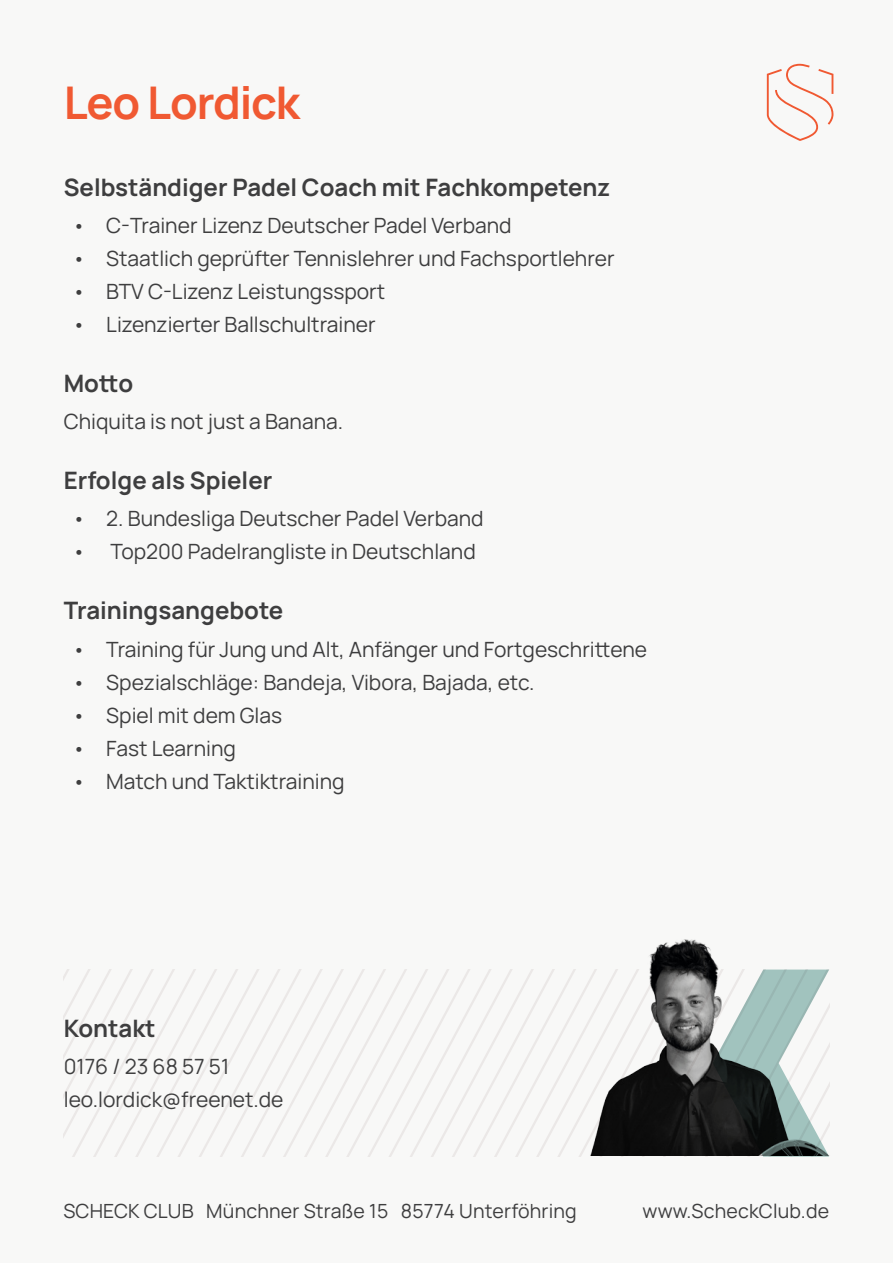
<style>
.page{position:relative;width:893px;height:1263px;background:#f8f8f7}
.page>*{position:absolute;margin:0;border:0;box-sizing:border-box;transform-origin:0 0}
.t1{font:700 45px "Manrope";letter-spacing:-.025em;color:#f05932}
.t2{font:700 24px "Manrope";color:#3e3e3f}
.t3{font:21px "Manrope";color:#3e3e3f}
.t4{font:19.5px "Manrope";letter-spacing:.01em;color:#3e3e3f}
</style>
<div class="page">
<svg style="left:767px;top:64px;width:66px;height:77px"></svg>
<svg style="left:510px;top:969px;width:21px;height:188px"></svg>
<svg style="left:489px;top:969px;width:21px;height:188px"></svg>
<svg style="left:468px;top:969px;width:21px;height:188px"></svg>
<svg style="left:447px;top:969px;width:21px;height:188px"></svg>
<svg style="left:425px;top:969px;width:22px;height:188px"></svg>
<svg style="left:404px;top:969px;width:21px;height:188px"></svg>
<svg style="left:383px;top:969px;width:21px;height:188px"></svg>
<svg style="left:362px;top:969px;width:21px;height:188px"></svg>
<svg style="left:341px;top:969px;width:21px;height:188px"></svg>
<svg style="left:320px;top:969px;width:21px;height:188px"></svg>
<svg style="left:64px;top:969px;width:256px;height:188px"></svg>
<img style="left:547px;top:939px;width:283px;height:216px">
<svg style="left:592px;top:969px;width:237px;height:188px"></svg>
<p class="t1" style="left:64px;top:71px;width:238px">Leo Lordick</p>
<p class="t2" style="left:64px;top:170px;width:548px">Selbständiger Padel Coach mit Fachkompetenz</p>
<p class="t3" style="left:72px;top:211px;width:441px">• C-Trainer Lizenz Deutscher Padel Verband</p>
<p class="t3" style="left:72px;top:244px;width:544px">• Staatlich geprüfter Tennislehrer und Fachsportlehrer</p>
<p class="t3" style="left:72px;top:277px;width:314px">• BTV C-Lizenz Leistungssport</p>
<p class="t3" style="left:72px;top:310px;width:305px">• Lizenzierter Ballschultrainer</p>
<p class="t2" style="left:64px;top:366px;width:71px">Motto</p>
<p class="t3" style="left:64px;top:407px;width:281px">Chiquita is not just a Banana.</p>
<p class="t2" style="left:64px;top:464px;width:210px">Erfolge als Spieler</p>
<p class="t3" style="left:72px;top:504px;width:413px">• 2. Bundesliga Deutscher Padel Verband</p>
<p class="t3" style="left:72px;top:537px;width:405px">• Top200 Padelrangliste in Deutschland</p>
<p class="t2" style="left:64px;top:594px;width:221px">Trainingsangebote</p>
<p class="t3" style="left:72px;top:634px;width:576px">• Training für Jung und Alt, Anfänger und Fortgeschrittene</p>
<p class="t3" style="left:72px;top:667px;width:464px">• Spezialschläge: Bandeja, Vibora, Bajada, etc.</p>
<p class="t3" style="left:72px;top:700px;width:211px">• Spiel mit dem Glas</p>
<p class="t3" style="left:72px;top:733px;width:165px">• Fast Learning</p>
<p class="t3" style="left:72px;top:766px;width:274px">• Match und Taktiktraining</p>
<p class="t2" style="left:64px;top:1011px;width:93px">Kontakt</p>
<p class="t3" style="left:64px;top:1051px;width:167px">0176 / 23 68 57 51</p>
<p class="t3" style="left:64px;top:1084px;width:221px">leo.lordick@freenet.de</p>
<p class="t4" style="left:63px;top:1197px;width:515px">SCHECK CLUB Münchner Straße 15 85774 Unterföhring</p>
<p class="t4" style="left:642px;top:1197px;width:188px">www.ScheckClub.de</p>
</div>
